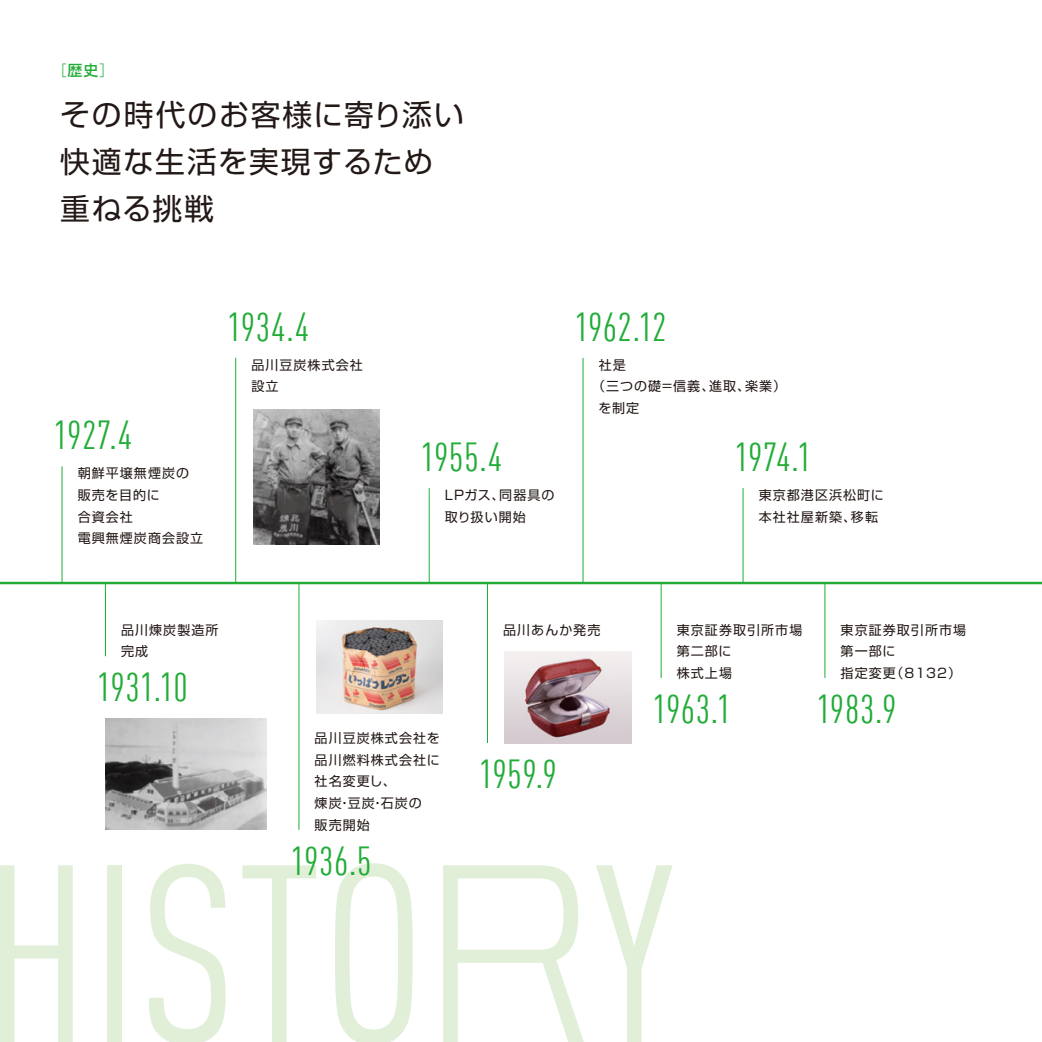
<style>
.page{position:relative;width:1042px;height:1042px;background:#fff}
.page>*{position:absolute;margin:0;border:0;box-sizing:border-box;transform-origin:0 0}
.t1{font:condensed 39.73px "DIN Offc Pro";letter-spacing:.01em;color:#22ac38}
.t2{font:29.75px/47.1px "Shin Go Pr 6 N";letter-spacing:.06em;color:#221815}
.t3{font:300 14.88px "Shin Go Pr 6 N";color:#22ac38}
.t4{font:12.95px/21.7px "Shin Go Pr 6 N";letter-spacing:.08em;color:#221815}
.s1{font-weight:500}
</style>
<div class="page">
<svg style="left:0;top:865px;width:73px;height:177px"></svg>
<div style="left:107px;top:865px;width:15px;height:177px;background:#e1efd8"></div>
<svg style="left:149px;top:864px;width:77px;height:178px"></svg>
<svg style="left:242px;top:865px;width:74px;height:177px"></svg>
<svg style="left:335px;top:863px;width:78px;height:179px"></svg>
<svg style="left:596px;top:865px;width:76px;height:177px"></svg>
<svg style="left:443px;top:865px;width:141px;height:177px"></svg>
<hr style="left:62px;top:466px;width:1px;height:117px;background:#22ac38">
<svg style="left:0;top:469px;width:1042px;height:116px"></svg>
<hr style="left:235px;top:358px;width:1px;height:225px;background:#22ac38">
<hr style="left:429px;top:488px;width:1px;height:95px;background:#22ac38">
<hr style="left:583px;top:358px;width:1px;height:225px;background:#22ac38">
<hr style="left:742px;top:488px;width:1px;height:95px;background:#22ac38">
<hr style="left:105px;top:583px;width:1px;height:73px;background:#22ac38">
<hr style="left:299px;top:583px;width:1px;height:247px;background:#22ac38">
<hr style="left:487px;top:583px;width:1px;height:160px;background:#22ac38">
<hr style="left:661px;top:583px;width:1px;height:95px;background:#22ac38">
<hr style="left:824px;top:583px;width:1px;height:95px;background:#22ac38">
<img style="left:505px;top:651px;width:126px;height:92px">
<img style="left:316px;top:620px;width:127px;height:93px">
<img style="left:105px;top:718px;width:162px;height:112px">
<img style="left:253px;top:410px;width:126px;height:135px">
<p class="t3" style="left:52px;top:58px;width:64px">［<span class="s1">歴史</span>］</p>
<h2 class="t2" style="left:60px;top:89px;width:405px">その時代のお客様に寄り添い快適な生活を実現するため重ねる挑戦</h2>
<h1 class="t1" style="left:54px;top:408px;width:80px">1927.4</h1>
<p class="t4" style="left:78px;top:461px;width:127px">朝鮮平壌無煙炭の販売を目的に<br>合資会社<br>電興無煙炭商会設立</p>
<h1 class="t1" style="left:227px;top:299px;width:83px">1934.4</h1>
<p class="t4" style="left:251px;top:353px;width:113px">品川豆炭株式会社設立</p>
<h1 class="t1" style="left:421px;top:429px;width:83px">1955.4</h1>
<p class="t4" style="left:445px;top:483px;width:111px">LPガス、同器具の取り扱い開始</p>
<h1 class="t1" style="left:575px;top:299px;width:93px">1962.12</h1>
<p class="t4" style="left:599px;top:353px;width:29px">社是</p>
<p class="t4" style="left:592px;top:375px;width:195px">（三つの礎=信義、進取、楽業）</p>
<p class="t4" style="left:598px;top:396px;width:42px">を制定</p>
<h1 class="t1" style="left:735px;top:429px;width:79px">1974.1</h1>
<p class="t4" style="left:759px;top:483px;width:127px">東京都港区浜松町に本社社屋新築、移転</p>
<p class="t4" style="left:121px;top:618px;width:99px">品川煉炭製造所完成</p>
<h1 class="t1" style="left:97px;top:659px;width:92px">1931.10</h1>
<p class="t4" style="left:315px;top:726px;width:127px">品川豆炭株式会社を品川燃料株式会社に社名変更し、<br>煉炭・豆炭・石炭の<br>販売開始</p>
<h1 class="t1" style="left:291px;top:833px;width:82px">1936.5</h1>
<p class="t4" style="left:503px;top:618px;width:99px">品川あんか発売</p>
<p class="t4" style="left:677px;top:618px;width:127px">東京証券取引所市場第二部に<br>株式上場</p>
<h1 class="t1" style="left:479px;top:746px;width:79px">1959.9</h1>
<h1 class="t1" style="left:653px;top:681px;width:80px">1963.1</h1>
<p class="t4" style="left:840px;top:618px;width:127px">東京証券取引所市場第一部に<br>指定変更（8132）</p>
<h1 class="t1" style="left:816px;top:681px;width:81px">1983.9</h1>
</div>
